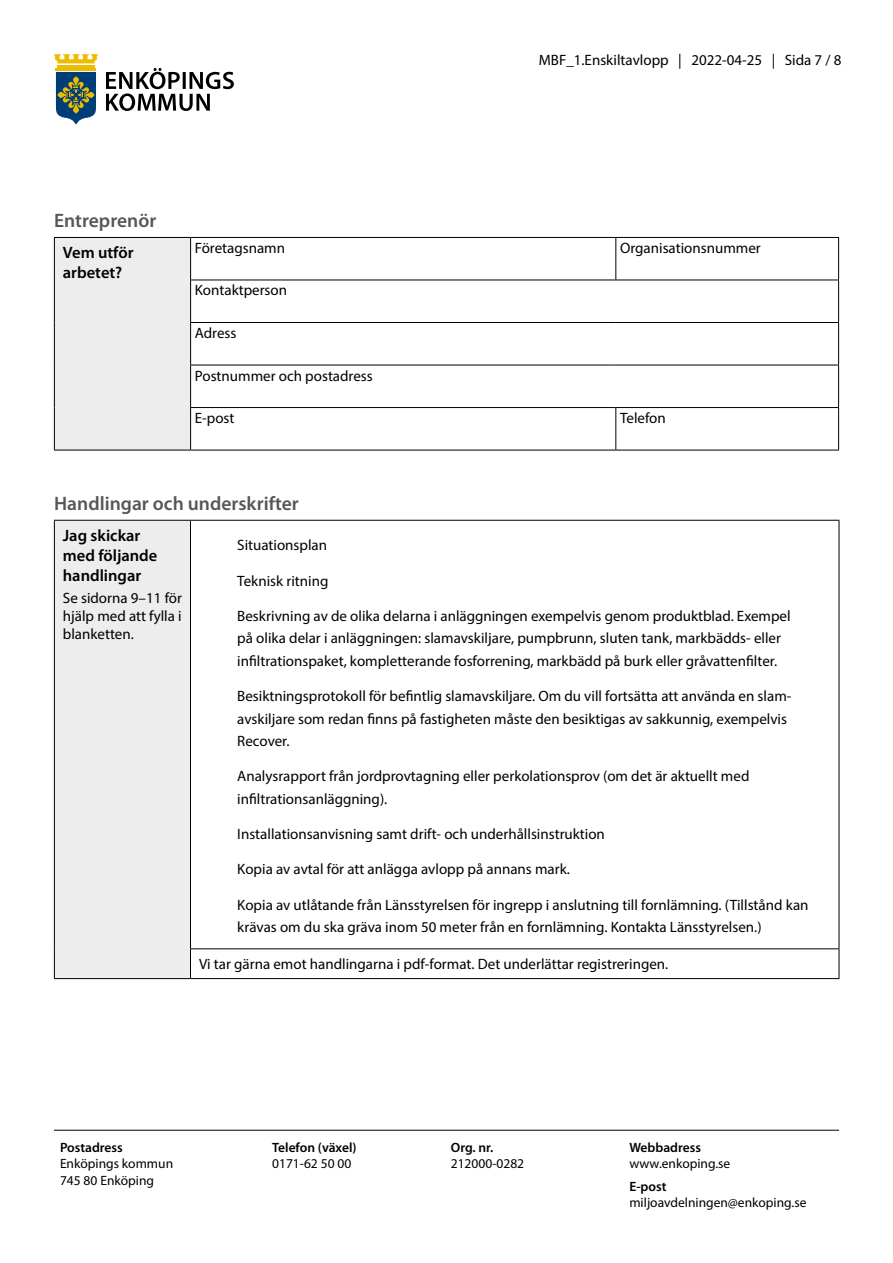
<style>
.page{position:relative;width:893px;height:1263px;background:#fff}
.page>*{position:absolute;margin:0;border:0;box-sizing:border-box;transform-origin:0 0}
.t1{font:600 19.5px "Myriad Pro";color:#575756}
.t2{font:600 16.5px/19.8px "Myriad Pro";color:#000}
.t3{font:15px/22.5px "Myriad Pro";color:#000}
.t4{font:13.5px/16.5px "Myriad Pro";color:#000}
.t5{font:600 13.5px "Myriad Pro";color:#000}
</style>
<div class="page">
<hr style="left:54px;top:1130px;width:785px;height:1px;background:#000">
<div style="left:54px;top:237px;width:137px;height:213px;background:#ededed"></div>
<svg style="left:191px;top:281px;width:647px;height:169px"></svg>
<hr style="left:191px;top:237px;width:425px;height:1px;background:#000">
<hr style="left:616px;top:237px;width:223px;height:1px;background:#000">
<hr style="left:615px;top:238px;width:1px;height:42px;background:#000">
<hr style="left:838px;top:238px;width:1px;height:42px;background:#000">
<hr style="left:616px;top:407px;width:223px;height:1px;background:#000">
<hr style="left:615px;top:408px;width:1px;height:42px;background:#000">
<hr style="left:838px;top:408px;width:1px;height:42px;background:#000">
<hr style="left:190px;top:280px;width:426px;height:1px;background:#000">
<hr style="left:616px;top:280px;width:223px;height:1px;background:#000">
<hr style="left:838px;top:280px;width:1px;height:42px;background:#000">
<hr style="left:190px;top:322px;width:426px;height:1px;background:#000">
<hr style="left:616px;top:322px;width:223px;height:1px;background:#000">
<hr style="left:838px;top:323px;width:1px;height:42px;background:#000">
<hr style="left:190px;top:365px;width:426px;height:1px;background:#000">
<hr style="left:616px;top:365px;width:223px;height:1px;background:#000">
<hr style="left:838px;top:365px;width:1px;height:42px;background:#000">
<hr style="left:190px;top:407px;width:426px;height:1px;background:#000">
<hr style="left:191px;top:450px;width:425px;height:1px;background:#000">
<hr style="left:616px;top:450px;width:223px;height:1px;background:#000">
<hr style="left:54px;top:237px;width:137px;height:1px;background:#000">
<hr style="left:54px;top:238px;width:1px;height:42px;background:#000">
<hr style="left:190px;top:238px;width:1px;height:42px;background:#000">
<hr style="left:54px;top:280px;width:1px;height:42px;background:#000">
<hr style="left:190px;top:280px;width:1px;height:42px;background:#000">
<hr style="left:54px;top:322px;width:1px;height:43px;background:#000">
<hr style="left:190px;top:323px;width:1px;height:42px;background:#000">
<hr style="left:54px;top:365px;width:1px;height:43px;background:#000">
<hr style="left:190px;top:365px;width:1px;height:42px;background:#000">
<hr style="left:54px;top:408px;width:1px;height:42px;background:#000">
<hr style="left:190px;top:408px;width:1px;height:42px;background:#000">
<hr style="left:54px;top:450px;width:137px;height:1px;background:#000">
<div style="left:54px;top:520px;width:136px;height:458px;background:#ededed"></div>
<hr style="left:54px;top:520px;width:136px;height:1px;background:#000">
<hr style="left:54px;top:521px;width:1px;height:428px;background:#000">
<svg style="left:54px;top:949px;width:1px;height:29px"></svg>
<hr style="left:54px;top:978px;width:136px;height:1px;background:#000">
<hr style="left:190px;top:520px;width:649px;height:1px;background:#000">
<hr style="left:190px;top:521px;width:1px;height:427px;background:#000">
<hr style="left:839px;top:521px;width:1px;height:427px;background:#000">
<hr style="left:190px;top:948px;width:649px;height:1px;background:#000">
<svg style="left:190px;top:949px;width:1px;height:29px"></svg>
<svg style="left:839px;top:949px;width:1px;height:29px"></svg>
<hr style="left:190px;top:978px;width:649px;height:1px;background:#000">
<svg style="left:56px;top:72px;width:40px;height:52px;background:#496b70"></svg>
<hr style="left:57px;top:65px;width:38px;height:2px;background:#ebbc00">
<svg style="left:54px;top:54px;width:44px;height:9px"></svg>
<hr style="left:56px;top:69px;width:40px;height:2px;background:#ebbc00">
<svg style="left:106px;top:68px;width:128px;height:43px"></svg>
<h1 class="t1" style="left:54px;top:208px;width:104px">Entreprenör</h1>
<p class="t3" style="left:539px;top:49px;width:304px">MBF_1.Enskiltavlopp | 2022-04-25 | Sida 7 / 8</p>
<p class="t2" style="left:63px;top:242px;width:72px">Vem utför arbetet?</p>
<p class="t3" style="left:195px;top:236px;width:92px">Företagsnamn</p>
<p class="t3" style="left:620px;top:236px;width:142px">Organisationsnummer</p>
<p class="t3" style="left:195px;top:279px;width:94px">Kontaktperson</p>
<p class="t3" style="left:195px;top:321px;width:43px">Adress</p>
<p class="t3" style="left:195px;top:364px;width:179px">Postnummer och postadress</p>
<p class="t3" style="left:195px;top:407px;width:41px">E-post</p>
<p class="t3" style="left:620px;top:407px;width:47px">Telefon</p>
<h1 class="t1" style="left:54px;top:491px;width:246px">Handlingar och underskrifter</h1>
<p class="t2" style="left:63px;top:525px;width:96px">Jag skickar med följande handlingar</p>
<p class="t3" style="left:63px;top:589px;width:121px;line-height:18px;text-align:justify">Se sidorna 9–11 för hjälp med att fylla i blanketten.</p>
<p class="t3" style="left:237px;top:534px;width:91px">Situationsplan</p>
<p class="t3" style="left:237px;top:569px;width:93px">Teknisk ritning</p>
<p class="t3" style="left:237px;top:604px;width:555px">Beskrivning av de olika delarna i anläggningen exempelvis genom produktblad. Exempel på olika delar i anläggningen: slamavskiljare, pumpbrunn, sluten tank, markbädds- eller infiltrationspaket, kompletterande fosforrening, markbädd på burk eller gråvattenfilter.</p>
<p class="t3" style="left:237px;top:685px;width:556px">Besiktningsprotokoll för befintlig slamavskiljare. Om du vill fortsätta att använda en slam&shy;avskiljare som redan finns på fastigheten måste den besiktigas av sakkunnig, exempelvis<br>Recover.</p>
<p class="t3" style="left:237px;top:765px;width:514px">Analysrapport från jordprovtagning eller perkolationsprov (om det är aktuellt med infiltrationsanläggning).</p>
<p class="t3" style="left:237px;top:823px;width:369px">Installationsanvisning samt drift- och underhållsinstruktion</p>
<p class="t3" style="left:237px;top:858px;width:334px">Kopia av avtal för att anlägga avlopp på annans mark.</p>
<p class="t3" style="left:237px;top:893px;width:573px">Kopia av utlåtande från Länsstyrelsen för ingrepp i anslutning till fornlämning. (Tillstånd kan krävas om du ska gräva inom 50 meter från en fornlämning. Kontakta Länsstyrelsen.)</p>
<p class="t3" style="left:199px;top:952px;width:471px">Vi tar gärna emot handlingarna i pdf-format. Det underlättar registreringen.</p>
<p class="t5" style="left:60px;top:1138px;width:64px">Postadress</p>
<p class="t4" style="left:60px;top:1155px;width:115px">Enköpings kommun<br>745 80 Enköping</p>
<p class="t5" style="left:272px;top:1138px;width:86px">Telefon (växel)</p>
<p class="t4" style="left:272px;top:1155px;width:81px">0171-62 50 00</p>
<p class="t5" style="left:451px;top:1138px;width:44px">Org. nr.</p>
<p class="t4" style="left:451px;top:1155px;width:75px">212000-0282</p>
<p class="t5" style="left:629px;top:1138px;width:73px">Webbadress</p>
<p class="t4" style="left:629px;top:1155px;width:102px">www.enkoping.se</p>
<p class="t5" style="left:629px;top:1177px;width:39px">E-post</p>
<p class="t4" style="left:629px;top:1194px;width:179px">miljoavdelningen@enkoping.se</p>
</div>
